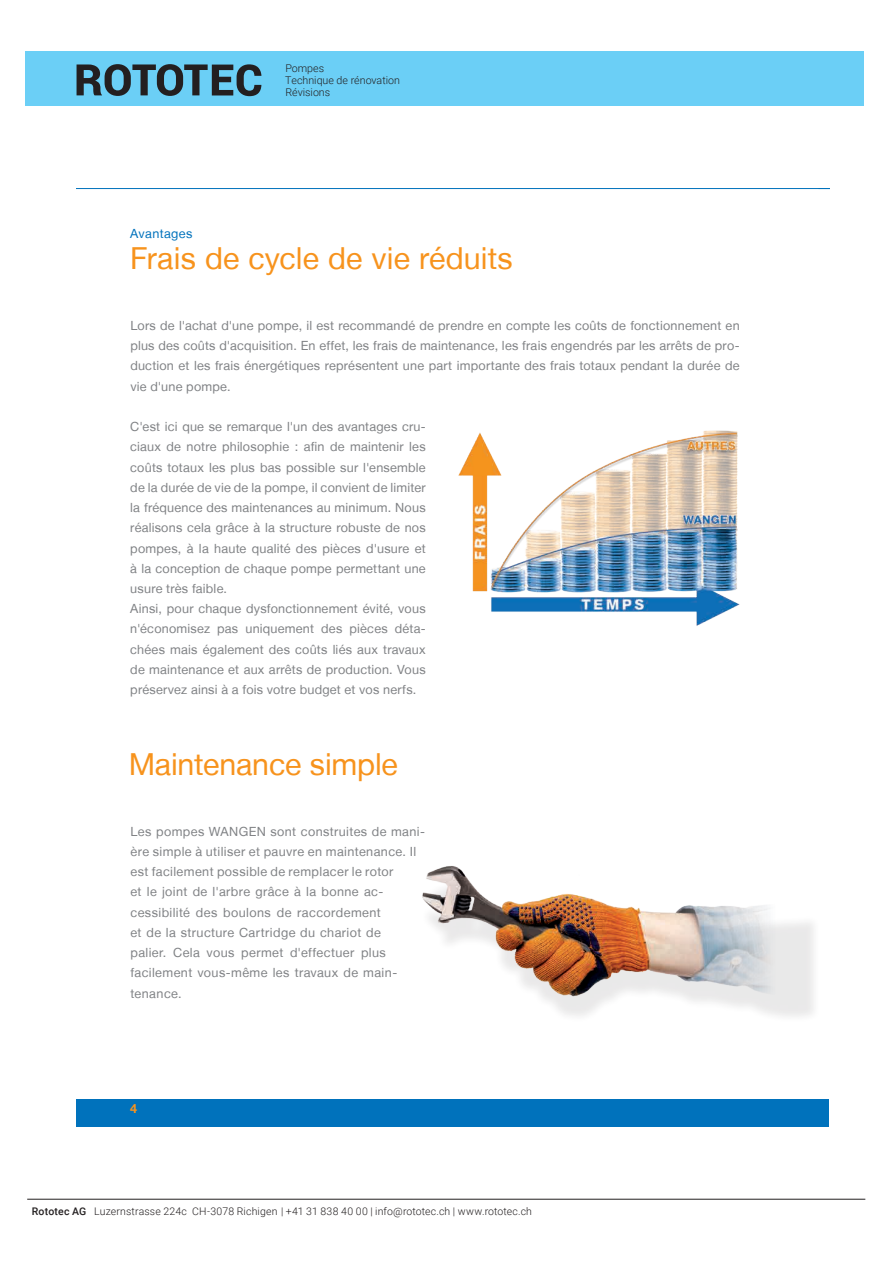
<style>
.page{position:relative;width:893px;height:1263px;background:#fff}
.page>*{position:absolute;margin:0;border:0;box-sizing:border-box;transform-origin:0 0}
.t1{font:30.3px "Helvetica Neue LT";color:#f7931d}
.t2{font:12.6px/20.2px "Helvetica Neue LT";letter-spacing:.02em;color:#808285}
.t3{font:12.6px "Helvetica Neue LT";letter-spacing:.03em;color:#0072bc}
.t4{font:700 12.6px "Helvetica Neue LT";color:#f7931d}
.t5{font:300 10.65px/11.9px "Roboto";color:#231f20}
.t6{font:300 10.5px "Roboto";letter-spacing:.015em;color:#231f20}
.s1{font-weight:500}
</style>
<div class="page">
<hr style="left:27px;top:1199px;width:838px;height:1px;background:#231f20">
<div style="left:25px;top:51px;width:838px;height:54px;background:#6bcff6"></div>
<svg style="left:77px;top:64px;width:184px;height:32px"></svg>
<hr style="left:77px;top:188px;width:752px;height:1px;background:#0072bc">
<div style="left:77px;top:1099px;width:752px;height:27px;background:#0072bc"></div>
<img style="left:458px;top:430px;width:282px;height:196px">
<div style="left:420px;top:879px;width:401px;height:145px;background:#231f20;opacity:.1"></div>
<img style="left:420px;top:866px;width:388px;height:158px">
<p class="t3" style="left:130px;top:226px;width:64px">Avantages</p>
<p class="t5" style="left:285px;top:62px;width:116px">Pompes<br>Technique de rénovation<br>Révisions</p>
<h1 class="t1" style="left:130px;top:240px;width:384px">Frais de cycle de vie réduits</h1>
<p class="t2" style="left:130px;top:315px;width:611px;text-align:justify">Lors de l'achat d'une pompe, il est recommandé de prendre en compte les coûts de fonctionnement en plus des coûts d'acquisition. En effet, les frais de maintenance, les frais engendrés par les arrêts de pro&shy;duction et les frais énergétiques représentent une part importante des frais totaux pendant la durée de vie d'une pompe.</p>
<p class="t2" style="left:130px;top:416px;width:297px">C'est ici que se remarque l'un des avantages cru&shy;ciaux de notre philosophie : afin de maintenir les coûts totaux les plus bas possible sur l'ensemble de la durée de vie de la pompe, il convient de limiter la fréquence des maintenances au minimum. Nous réalisons cela grâce à la structure robuste de nos pompes, à la haute qualité des pièces d'usure et à la conception de chaque pompe permettant une usure très faible.<br>Ainsi, pour chaque dysfonctionnement évité, vous n'économisez pas uniquement des pièces déta&shy;chées mais également des coûts liés aux travaux de maintenance et aux arrêts de production. Vous préservez ainsi à a fois votre budget et vos nerfs.</p>
<h1 class="t1" style="left:129px;top:746px;width:271px">Maintenance simple</h1>
<p class="t2" style="left:130px;top:821px;width:296px">Les pompes WANGEN sont construites de mani&shy;ère simple à utiliser et pauvre en maintenance. Il est facilement possible de remplacer le rotor<br>et le joint de l'arbre grâce à la bonne ac&shy;cessibilité des boulons de raccordement<br>et de la structure Cartridge du chariot de<br>palier. Cela vous permet d'effectuer plus facilement vous-même les travaux de main&shy;tenance.</p>
<p class="t4" style="left:130px;top:1101px;width:9px">4</p>
<p class="t6" style="left:32px;top:1204px;width:502px"><span class="s1">Rototec AG</span> Luzernstrasse 224c CH-3078 Richigen | +41 31 838 40 00 | info@rototec.ch | www.rototec.ch</p>
</div>
